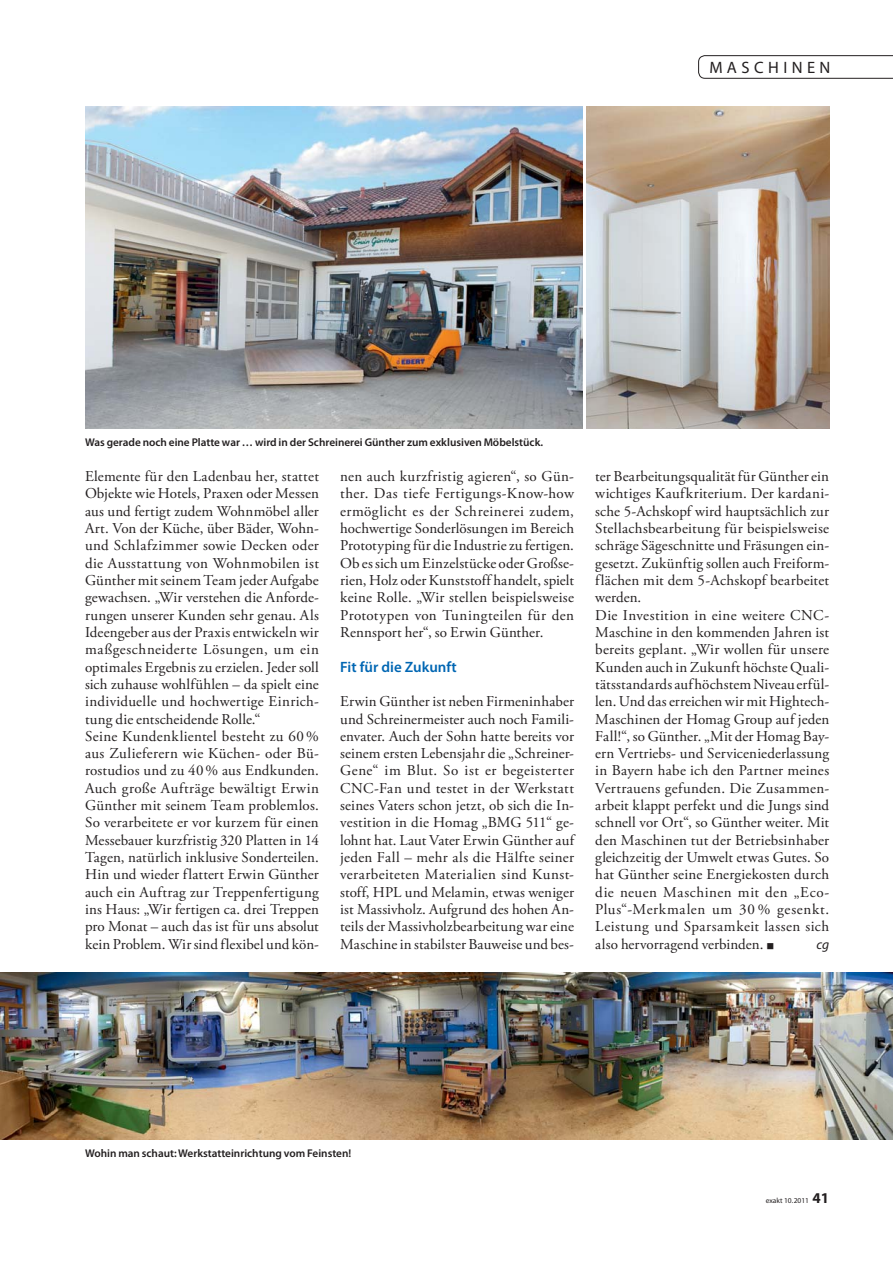
<style>
.page{position:relative;width:893px;height:1263px;background:#fff}
.page>*{position:absolute;margin:0;border:0;box-sizing:border-box;transform-origin:0 0}
.t1{font:16.5px "Myriad Pro";letter-spacing:.27em;color:#231f20}
.t2{font:15px/17.2px "Adobe Garamond Pro";letter-spacing:.015em;color:#231f20}
.t3{font:600 15px "Myriad Pro";color:#0066b3}
.t4{font:italic 13.5px "Myriad Pro";color:#231f20}
.t5{font:600 11.25px "Myriad Pro";color:#231f20}
.t6{font:7.5px "Myriad Pro";color:#231f20}
.s1{font-weight:700;font-size:15px}
</style>
<div class="page">
<svg style="left:698px;top:55px;width:195px;height:24px"></svg>
<img style="left:85px;top:106px;width:498px;height:323px">
<img style="left:587px;top:106px;width:242px;height:323px">
<img style="left:0;top:973px;width:893px;height:166px">
<p class="t1" style="left:709px;top:61px;width:123px">MASCHINEN</p>
<p class="t5" style="left:85px;top:438px;width:460px">Was gerade noch eine Platte war … wird in der Schreinerei Günther zum exklusiven Möbelstück.</p>
<p class="t2" style="left:85px;top:469px;width:235px">Elemente für den Ladenbau her, stattet Objekte wie Hotels, Praxen oder Messen aus und fertigt zudem Wohnmöbel aller Art. Von der Küche, über Bäder, Wohn&shy;und Schlafzimmer sowie Decken oder die Ausstattung von Wohnmobilen ist Günther mit seinem Team jeder Aufgabe gewachsen. „Wir verstehen die Anforde&shy;rungen unserer Kunden sehr genau. Als Ideengeber aus der Praxis entwickeln wir maßgeschneiderte Lösungen, um ein optimales Ergebnis zu erzielen. Jeder soll sich zuhause wohlfühlen – da spielt eine individuelle und hochwertige Einrich&shy;tung die entscheidende Rolle.“<br>Seine Kundenklientel besteht zu 60 % aus Zulieferern wie Küchen- oder Bü&shy;rostudios und zu 40 % aus Endkunden.<br>Auch große Aufträge bewältigt Erwin Günther mit seinem Team problemlos.<br>So verarbeitete er vor kurzem für einen Messebauer kurzfristig 320 Platten in 14<br>Tagen, natürlich inklusive Sonderteilen.<br>Hin und wieder flattert Erwin Günther auch ein Auftrag zur Treppenfertigung ins Haus: „Wir fertigen ca. drei Treppen pro Monat – auch das ist für uns absolut kein Problem. Wir sind flexibel und kön-</p>
<p class="t2" style="left:340px;top:469px;width:235px;text-align:justify">nen auch kurzfristig agieren“, so Gün&shy;ther. Das tiefe Fertigungs-Know-how ermöglicht es der Schreinerei zudem, hochwertige Sonderlösungen im Bereich Prototyping für die Industrie zu fertigen.<br>Ob es sich um Einzelstücke oder Großse&shy;rien, Holz oder Kunststoff handelt, spielt keine Rolle. „Wir stellen beispielsweise Prototypen von Tuningteilen für den Rennsport her“, so Erwin Günther.</p>
<p class="t3" style="left:340px;top:661px;width:118px">Fit für die Zukunft</p>
<p class="t2" style="left:340px;top:694px;width:235px;text-align:justify">Erwin Günther ist neben Firmeninhaber und Schreinermeister auch noch Famili&shy;envater. Auch der Sohn hatte bereits vor seinem ersten Lebensjahr die „Schreiner-Gene“ im Blut. So ist er begeisterter CNC-Fan und testet in der Werkstatt seines Vaters schon jetzt, ob sich die In&shy;vestition in die Homag „BMG 511“ ge&shy;lohnt hat. Laut Vater Erwin Günther auf jeden Fall – mehr als die Hälfte seiner verarbeiteten Materialien sind Kunst&shy;stoff, HPL und Melamin, etwas weniger ist Massivholz. Aufgrund des hohen An&shy;teils der Massivholzbearbeitung war eine Maschine in stabilster Bauweise und bes-</p>
<p class="t2" style="left:595px;top:469px;width:235px">ter Bearbeitungsqualität für Günther ein wichtiges Kaufkriterium. Der kardani&shy;sche 5-Achskopf wird hauptsächlich zur Stellachsbearbeitung für beispielsweise schräge Sägeschnitte und Fräsungen ein&shy;gesetzt. Zukünftig sollen auch Freiform&shy;flächen mit dem 5-Achskopf bearbeitet werden.<br>Die Investition in eine weitere CNC-Maschine in den kommenden Jahren ist bereits geplant. „Wir wollen für unsere Kunden auch in Zukunft höchste Quali&shy;tätsstandards auf höchstem Niveau erfül&shy;len. Und das erreichen wir mit Hightech-Maschinen der Homag Group auf jeden Fall!“, so Günther. „Mit der Homag Bay&shy;ern Vertriebs- und Serviceniederlassung in Bayern habe ich den Partner meines Vertrauens gefunden. Die Zusammen&shy;arbeit klappt perfekt und die Jungs sind schnell vor Ort“, so Günther weiter. Mit den Maschinen tut der Betriebsinhaber gleichzeitig der Umwelt etwas Gutes. So hat Günther seine Energiekosten durch die neuen Maschinen mit den „Eco-Plus“-Merkmalen um 30 % gesenkt.<br>Leistung und Sparsamkeit lassen sich also hervorragend verbinden. ■</p>
<p class="t4" style="left:817px;top:939px;width:14px">cg</p>
<p class="t5" style="left:85px;top:1148px;width:268px">Wohin man schaut: Werkstatteinrichtung vom Feinsten!</p>
<p class="t6" style="left:766px;top:1198px;width:65px">exakt 10. 2011 <span class="s1">41</span></p>
</div>
